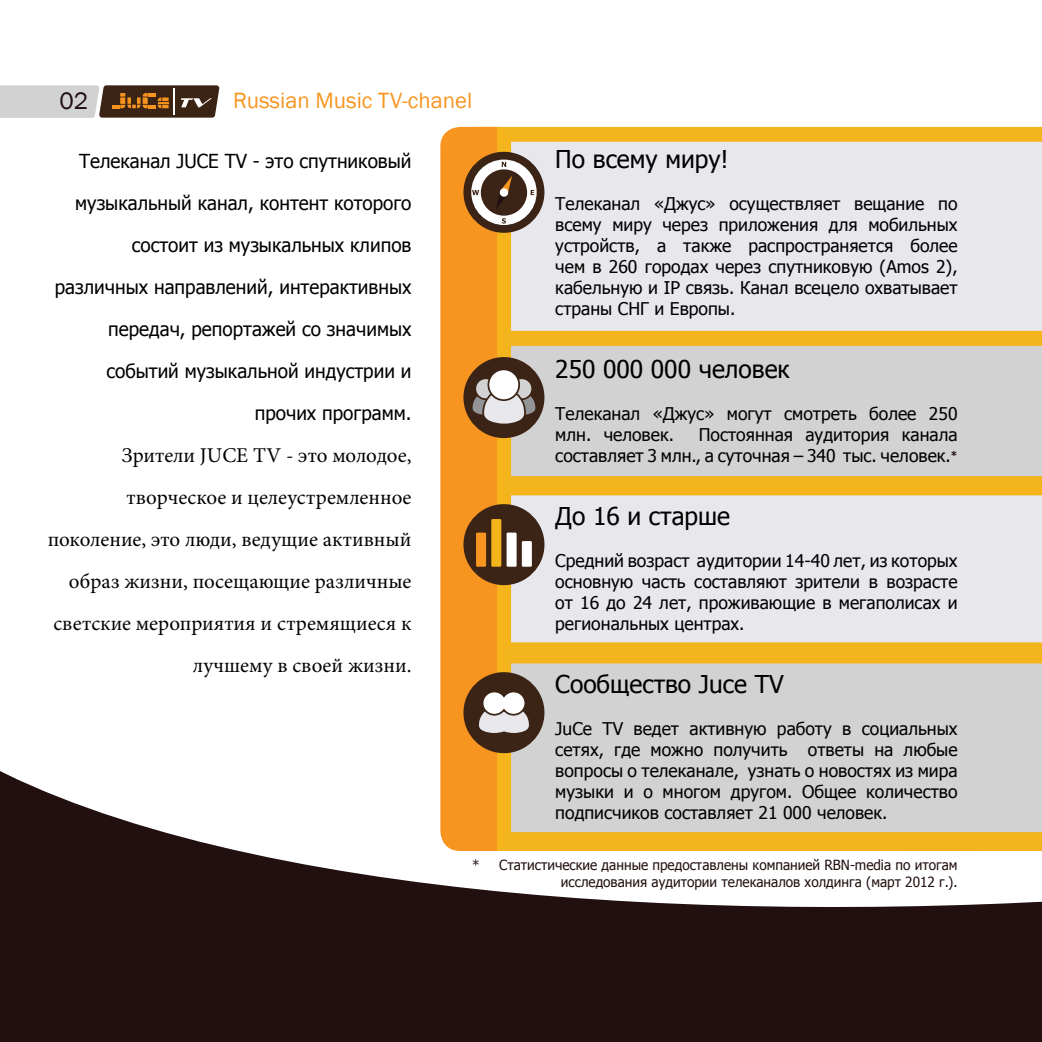
<style>
.page{position:relative;width:1042px;height:1042px;background:#fff}
.page>*{position:absolute;margin:0;border:0;box-sizing:border-box;transform-origin:0 0}
.t1{font:24.5px "Tahoma";color:#000}
.t2{font:24.5px "Franklin Gothic";color:#220f0f}
.t3{font:22.75px "Franklin Gothic";color:#f79520}
.t4{font:21px/42px "Minion Pro";color:#000;text-align:right}
.t5{font:19.25px/42px "Tahoma";color:#000;text-align:right}
.t6{font:17.5px/21px "Tahoma";color:#000;text-align:justify}
.t7{font:14px/16.8px "Tahoma";color:#220f0f;text-align:right}
</style>
<div class="page">
<svg style="left:0;top:771px;width:1042px;height:271px;fill:#220f0f"></svg>
<svg style="left:0;top:85px;width:219px;height:33px;background:#958578"></svg>
<img style="left:896px;top:851px;width:146px;height:15px">
<div style="left:538px;top:127px;width:504px;height:724px;background:#f4b41b"></div>
<div style="left:538px;top:495px;width:504px;height:147px;background:#e7e7ec"></div>
<div style="left:538px;top:142px;width:504px;height:189px;background:#e7e7ec"></div>
<div style="left:538px;top:346px;width:504px;height:130px;background:#d3d2d3"></div>
<div style="left:538px;top:663px;width:504px;height:169px;background:#d3d2d3"></div>
<div style="left:463px;top:152px;width:81px;height:81px;background:#3b2416;border-radius:50%"></div>
<div style="left:463px;top:357px;width:81px;height:81px;background:#3b2416;border-radius:50%"></div>
<div style="left:463px;top:504px;width:81px;height:81px;background:#3b2416;border-radius:50%"></div>
<div style="left:463px;top:672px;width:81px;height:81px;background:#3b2416;border-radius:50%"></div>
<svg style="left:440px;top:127px;width:98px;height:724px"></svg>
<h1 class="t2" style="left:60px;top:86px;width:30px">02</h1>
<h2 class="t3" style="left:233px;top:86px;width:241px">Russian Music TV-chanel</h2>
<p class="t5" style="left:55px;top:139px;width:358px">Телеканал JUCE TV - это спутниковый музыкальный канал, контент которого состоит из музыкальных клипов различных направлений, интерактивных передач, репортажей со значимых событий музыкальной индустрии и прочих программ.</p>
<p class="t4" style="left:48px;top:434px;width:365px">Зрители JUCE TV - это молодое, творческое и целеустремленное поколение, это люди, ведущие активный образ жизни, посещающие различные светские мероприятия и стремящиеся к лучшему в своей жизни.</p>
<h1 class="t1" style="left:555px;top:143px;width:175px">По всему миру!</h1>
<p class="t6" style="left:555px;top:192px;width:404px">Телеканал «Джус» осуществляет вещание по всему миру через приложения для мобильных устройств, а также распространяется более чем в 260 городах через спутниковую (Amos 2), кабельную и IP связь. Канал всецело охватывает страны СНГ и Европы.</p>
<h1 class="t1" style="left:555px;top:353px;width:236px">250 000 000 человек</h1>
<p class="t6" style="left:555px;top:402px;width:404px">Телеканал «Джус» могут смотреть более 250 млн. человек.</p>
<p class="t6" style="left:555px;top:423px;width:404px;text-align:right">Постоянная аудитория канала<br>составляет 3 млн., а суточная – 340 тыс. человек.<sup>*</sup></p>
<h1 class="t1" style="left:555px;top:500px;width:176px">До 16 и старше</h1>
<p class="t6" style="left:555px;top:549px;width:404px">Средний возраст аудитории 14-40 лет, из которых основную часть составляют зрители в возрасте от 16 до 24 лет, проживающие в мегаполисах и региональных центрах.</p>
<h1 class="t1" style="left:555px;top:668px;width:230px">Cообщество Juce TV</h1>
<p class="t6" style="left:555px;top:717px;width:404px">JuCe TV ведет активную работу в социальных сетях, где можно получить ответы на любые вопросы о телеканале, узнать о новостях из мира музыки и о многом другом. Общее количество подписчиков составляет 21 000 человек.</p>
<p class="t7" style="left:472px;top:856px;width:487px">* Статистические данные предоставлены компанией RBN-media по итогам исследования аудитории телеканалов холдинга (март 2012 г.).</p>
</div>
